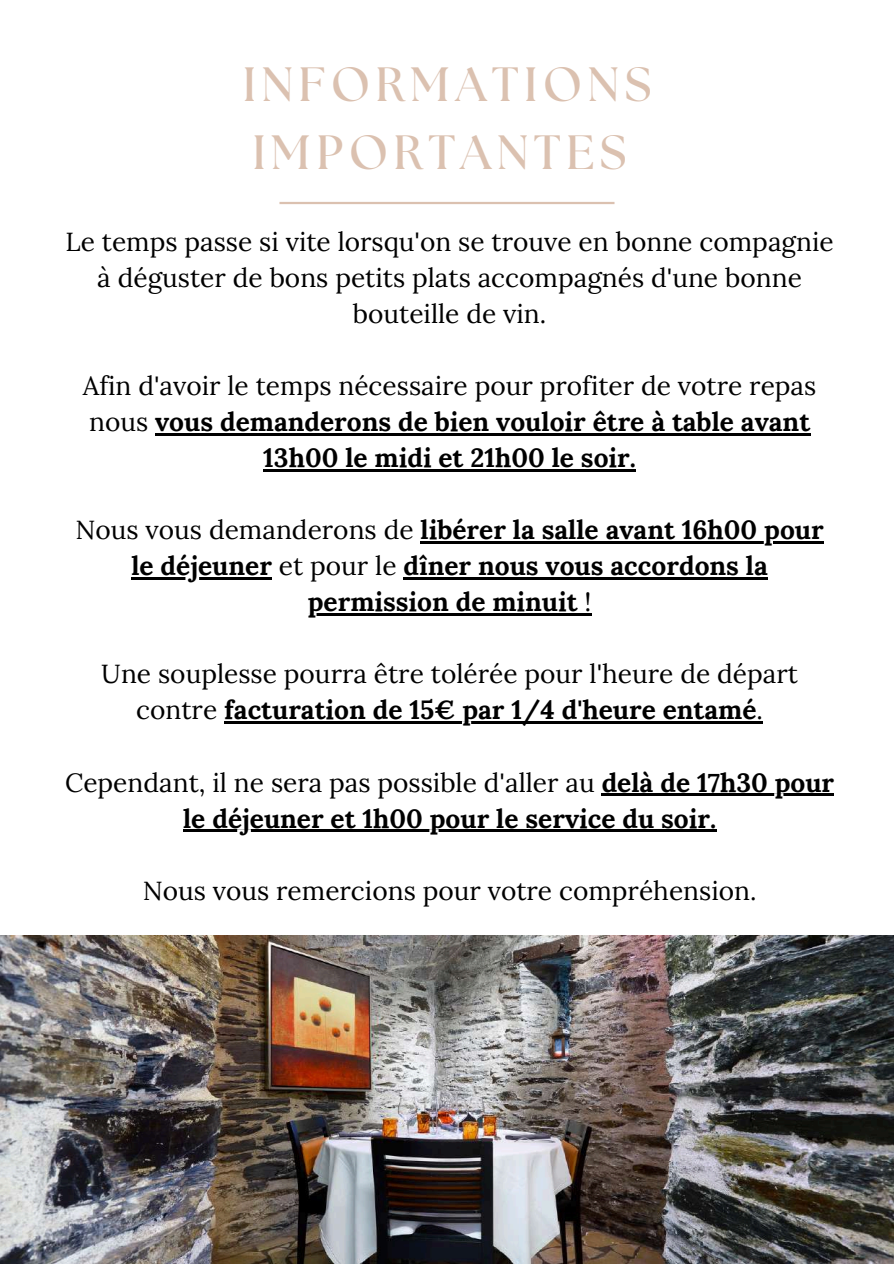
<style>
.page{position:relative;width:894px;height:1264px;background:#fff}
.page>*{position:absolute;margin:0;border:0;box-sizing:border-box;transform-origin:0 0}
.t1{font:700 48px/67.5px "The Seasons";letter-spacing:.11em;color:#dbc1b0}
.t2{font:700 26.25px/36px "Lora";color:#000;text-align:center}
.t3{font:26.25px/36px "Lora";color:#000;text-align:center}
.s1{font-weight:400}
.s2{font-weight:700}
</style>
<div class="page">
<hr style="left:155px;top:433px;width:655px;height:2px;background:#000">
<hr style="left:263px;top:469px;width:372px;height:2px;background:#000">
<hr style="left:420px;top:541px;width:403px;height:3px;background:#000">
<hr style="left:131px;top:577px;width:141px;height:3px;background:#000">
<hr style="left:403px;top:577px;width:364px;height:3px;background:#000">
<hr style="left:308px;top:613px;width:269px;height:3px;background:#000">
<hr style="left:577px;top:613px;width:14px;height:3px;background:#000">
<hr style="left:224px;top:721px;width:532px;height:3px;background:#000">
<svg style="left:756px;top:721px;width:6px;height:3px"></svg>
<hr style="left:601px;top:793px;width:233px;height:3px;background:#000">
<hr style="left:183px;top:829px;width:533px;height:3px;background:#000">
<img style="left:0;top:935px;width:893px;height:328px">
<hr style="left:279px;top:202px;width:335px;height:2px;background:#dbc1b0">
<h1 class="t1" style="left:242px;top:53px;width:410px">INFORMATIONS<br>IMPORTANTES</h1>
<p class="t3" style="left:66px;top:223px;width:769px">Le temps passe si vite lorsqu'on se trouve en bonne compagnie à déguster de bons petits plats accompagnés d'une bonne bouteille de vin.</p>
<p class="t2" style="left:83px;top:367px;width:734px"><span class="s1">Afin d'avoir le temps nécessaire pour profiter de votre repas nous</span> vous demanderons de bien vouloir être à table avant<br>13h00 le midi et 21h00 le soir.</p>
<p class="t2" style="left:75px;top:511px;width:749px"><span class="s1">Nous vous demanderons de</span> libérer la salle avant 16h00 pour le déjeuner <span class="s1">et pour le</span> dîner nous vous accordons la permission de minuit <span class="s1">!</span></p>
<p class="t3" style="left:101px;top:655px;width:698px">Une souplesse pourra être tolérée pour l'heure de départ contre <span class="s2">facturation de 15€ par 1/4 d'heure entamé</span>.</p>
<p class="t2" style="left:65px;top:764px;width:770px"><span class="s1">Cependant, il ne sera pas possible d'aller au</span> delà de 17h30 pour le déjeuner et 1h00 pour le service du soir.</p>
<p class="t3" style="left:143px;top:872px;width:615px">Nous vous remercions pour votre compréhension.</p>
</div>
